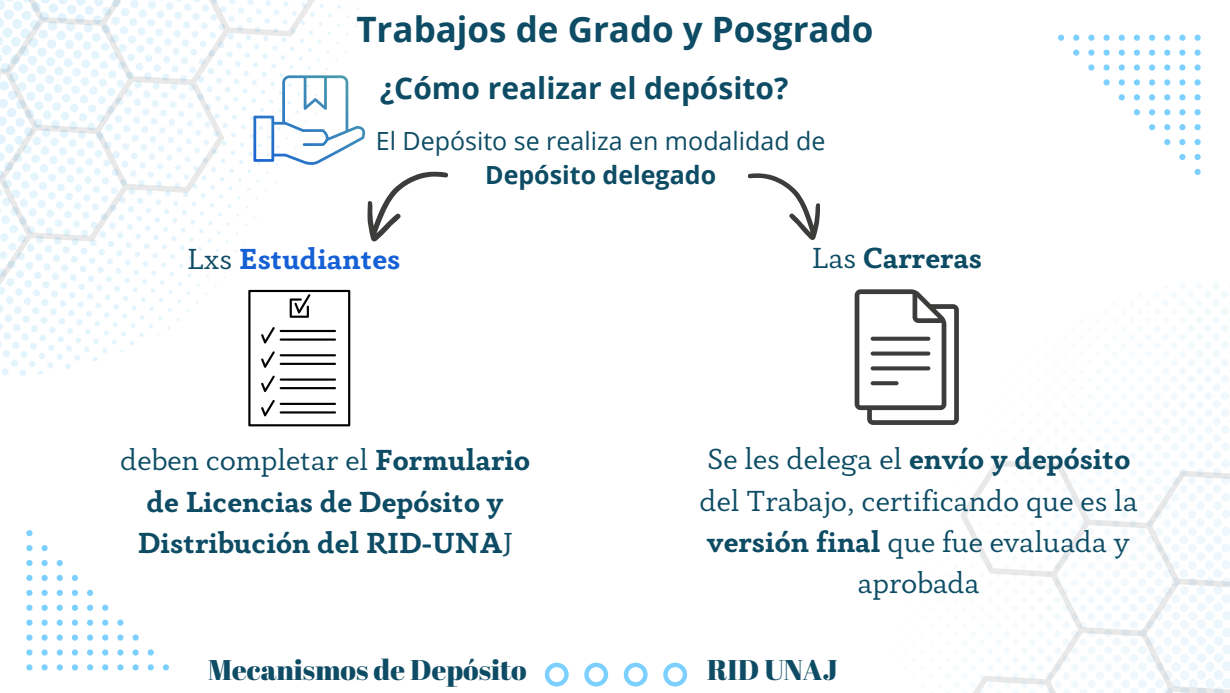
<style>
.page{position:relative;width:1230px;height:693px;background:#fff}
.page>*{position:absolute;margin:0;border:0;box-sizing:border-box;transform-origin:0 0}
.t1{font:700 35px "Open Sans";color:#0d4c64}
.t2{font:30px/41.2px "Anaphora";color:#0d4c64;text-align:center}
.t3{font:700 30px/41.2px "Anaphora";color:#0d4c64;text-align:center}
.t4{font:700 30px "Open Sans";color:#0d4c64}
.t5{font:700 30px "Anaphora";color:#1660d6}
.t6{font:28.5px "Abril Fatface";color:#0d4c64}
.t7{font:25px "Open Sans";color:#0d4c64}
.t8{font:700 25px "Open Sans";color:#0d4c64}
.s1{font-weight:400;color:#0d4c64}
.s2{font-weight:400}
.s3{font-weight:700}
</style>
<div class="page">
<svg style="left:1195px;top:169px;width:6px;height:6px"></svg>
<svg style="left:1195px;top:154px;width:6px;height:6px"></svg>
<svg style="left:1179px;top:154px;width:7px;height:6px"></svg>
<svg style="left:1195px;top:139px;width:6px;height:6px"></svg>
<svg style="left:1179px;top:139px;width:7px;height:6px"></svg>
<svg style="left:1164px;top:139px;width:6px;height:6px"></svg>
<svg style="left:1195px;top:124px;width:6px;height:6px"></svg>
<svg style="left:1179px;top:124px;width:7px;height:6px"></svg>
<svg style="left:1164px;top:124px;width:6px;height:6px"></svg>
<svg style="left:1149px;top:124px;width:6px;height:6px"></svg>
<svg style="left:1195px;top:109px;width:6px;height:6px"></svg>
<svg style="left:1179px;top:109px;width:7px;height:6px"></svg>
<svg style="left:1164px;top:109px;width:6px;height:6px"></svg>
<svg style="left:1149px;top:109px;width:6px;height:6px"></svg>
<svg style="left:1134px;top:109px;width:6px;height:6px"></svg>
<svg style="left:1195px;top:94px;width:6px;height:6px"></svg>
<svg style="left:1179px;top:94px;width:7px;height:6px"></svg>
<svg style="left:1164px;top:94px;width:6px;height:6px"></svg>
<svg style="left:1149px;top:94px;width:6px;height:6px"></svg>
<svg style="left:1134px;top:94px;width:6px;height:6px"></svg>
<svg style="left:1119px;top:94px;width:6px;height:6px"></svg>
<svg style="left:1195px;top:79px;width:6px;height:7px"></svg>
<svg style="left:1179px;top:79px;width:7px;height:7px"></svg>
<svg style="left:1164px;top:79px;width:6px;height:7px"></svg>
<svg style="left:1149px;top:79px;width:6px;height:7px"></svg>
<svg style="left:1134px;top:79px;width:6px;height:7px"></svg>
<svg style="left:1119px;top:79px;width:6px;height:7px"></svg>
<svg style="left:1104px;top:79px;width:6px;height:7px"></svg>
<svg style="left:1195px;top:64px;width:6px;height:7px"></svg>
<svg style="left:1179px;top:64px;width:7px;height:7px"></svg>
<svg style="left:1164px;top:64px;width:6px;height:7px"></svg>
<svg style="left:1149px;top:64px;width:6px;height:7px"></svg>
<svg style="left:1134px;top:64px;width:6px;height:7px"></svg>
<svg style="left:1119px;top:64px;width:6px;height:7px"></svg>
<svg style="left:1104px;top:64px;width:6px;height:7px"></svg>
<svg style="left:1088px;top:64px;width:7px;height:7px"></svg>
<svg style="left:1195px;top:50px;width:6px;height:6px"></svg>
<svg style="left:1179px;top:50px;width:7px;height:6px"></svg>
<svg style="left:1164px;top:50px;width:6px;height:6px"></svg>
<svg style="left:1149px;top:50px;width:6px;height:6px"></svg>
<svg style="left:1134px;top:50px;width:6px;height:6px"></svg>
<svg style="left:1119px;top:50px;width:6px;height:6px"></svg>
<svg style="left:1104px;top:50px;width:6px;height:6px"></svg>
<svg style="left:1088px;top:50px;width:7px;height:6px"></svg>
<svg style="left:1073px;top:50px;width:6px;height:6px"></svg>
<svg style="left:1195px;top:35px;width:6px;height:6px"></svg>
<svg style="left:1179px;top:35px;width:7px;height:6px"></svg>
<svg style="left:1164px;top:35px;width:6px;height:6px"></svg>
<svg style="left:1149px;top:35px;width:6px;height:6px"></svg>
<svg style="left:1134px;top:35px;width:6px;height:6px"></svg>
<svg style="left:1119px;top:35px;width:6px;height:6px"></svg>
<svg style="left:1104px;top:35px;width:6px;height:6px"></svg>
<svg style="left:1088px;top:35px;width:7px;height:6px"></svg>
<svg style="left:1073px;top:35px;width:6px;height:6px"></svg>
<svg style="left:1058px;top:35px;width:6px;height:6px"></svg>
<svg style="left:26px;top:530px;width:6px;height:6px"></svg>
<svg style="left:26px;top:545px;width:6px;height:6px"></svg>
<svg style="left:42px;top:545px;width:6px;height:6px"></svg>
<svg style="left:26px;top:560px;width:6px;height:6px"></svg>
<svg style="left:42px;top:560px;width:6px;height:6px"></svg>
<svg style="left:57px;top:560px;width:6px;height:6px"></svg>
<svg style="left:26px;top:575px;width:6px;height:6px"></svg>
<svg style="left:42px;top:575px;width:6px;height:6px"></svg>
<svg style="left:57px;top:575px;width:6px;height:6px"></svg>
<svg style="left:72px;top:575px;width:6px;height:6px"></svg>
<svg style="left:26px;top:590px;width:6px;height:6px"></svg>
<svg style="left:42px;top:590px;width:6px;height:6px"></svg>
<svg style="left:57px;top:590px;width:6px;height:6px"></svg>
<svg style="left:72px;top:590px;width:6px;height:6px"></svg>
<svg style="left:87px;top:590px;width:6px;height:6px"></svg>
<svg style="left:26px;top:605px;width:6px;height:6px"></svg>
<svg style="left:42px;top:605px;width:6px;height:6px"></svg>
<svg style="left:57px;top:605px;width:6px;height:6px"></svg>
<svg style="left:72px;top:605px;width:6px;height:6px"></svg>
<svg style="left:87px;top:605px;width:6px;height:6px"></svg>
<svg style="left:102px;top:605px;width:6px;height:6px"></svg>
<svg style="left:26px;top:620px;width:6px;height:6px"></svg>
<svg style="left:42px;top:620px;width:6px;height:6px"></svg>
<svg style="left:57px;top:620px;width:6px;height:6px"></svg>
<svg style="left:72px;top:620px;width:6px;height:6px"></svg>
<svg style="left:87px;top:620px;width:6px;height:6px"></svg>
<svg style="left:102px;top:620px;width:6px;height:6px"></svg>
<svg style="left:117px;top:620px;width:6px;height:6px"></svg>
<svg style="left:26px;top:635px;width:6px;height:6px"></svg>
<svg style="left:42px;top:635px;width:6px;height:6px"></svg>
<svg style="left:57px;top:635px;width:6px;height:6px"></svg>
<svg style="left:72px;top:635px;width:6px;height:6px"></svg>
<svg style="left:87px;top:635px;width:6px;height:6px"></svg>
<svg style="left:102px;top:635px;width:6px;height:6px"></svg>
<svg style="left:117px;top:635px;width:6px;height:6px"></svg>
<svg style="left:133px;top:635px;width:6px;height:6px"></svg>
<svg style="left:26px;top:649px;width:6px;height:7px"></svg>
<svg style="left:42px;top:649px;width:6px;height:7px"></svg>
<svg style="left:57px;top:649px;width:6px;height:7px"></svg>
<svg style="left:72px;top:649px;width:6px;height:7px"></svg>
<svg style="left:87px;top:649px;width:6px;height:7px"></svg>
<svg style="left:102px;top:649px;width:6px;height:7px"></svg>
<svg style="left:117px;top:649px;width:6px;height:7px"></svg>
<svg style="left:133px;top:649px;width:6px;height:7px"></svg>
<svg style="left:148px;top:649px;width:6px;height:7px"></svg>
<svg style="left:26px;top:664px;width:6px;height:6px"></svg>
<svg style="left:42px;top:664px;width:6px;height:6px"></svg>
<svg style="left:57px;top:664px;width:6px;height:6px"></svg>
<svg style="left:72px;top:664px;width:6px;height:6px"></svg>
<svg style="left:87px;top:664px;width:6px;height:6px"></svg>
<svg style="left:102px;top:664px;width:6px;height:6px"></svg>
<svg style="left:117px;top:664px;width:6px;height:6px"></svg>
<svg style="left:133px;top:664px;width:6px;height:6px"></svg>
<svg style="left:148px;top:664px;width:6px;height:6px"></svg>
<svg style="left:163px;top:664px;width:6px;height:6px"></svg>
<svg style="left:1096px;top:283px;width:133px;height:176px"></svg>
<svg style="left:961px;top:459px;width:269px;height:234px"></svg>
<svg style="left:747px;top:173px;width:73px;height:67px"></svg>
<svg style="left:545px;top:663px;width:142px;height:24px"></svg>
<svg style="left:0;top:0;width:448px;height:426px"></svg>
<svg style="left:855px;top:289px;width:104px;height:136px"></svg>
<p class="t1" style="left:356px;top:5px;width:519px">Trabajos de Grado y Posgrado</p>
<h1 class="t4" style="left:380px;top:67px;width:410px">¿Cómo realizar el depósito?</h1>
<p class="t7" style="left:376px;top:123px;width:451px">El Depósito se realiza en modalidad de</p>
<p class="t8" style="left:485px;top:157px;width:232px">Depósito delegado</p>
<p class="t5" style="left:187px;top:247px;width:215px"><span class="s1">Lxs</span> Estudiantes</p>
<p class="t3" style="left:812px;top:240px;width:172px"><span class="s2">Las</span> Carreras</p>
<p class="t3" style="left:120px;top:442px;width:411px"><span class="s2">deben completar el</span> Formulario de Licencias de Depósito y<br>Distribución del RID-UNA<span class="s2">J</span></p>
<p class="t2" style="left:700px;top:441px;width:440px">Se les delega el <span class="s3">envío y depósito </span>del Trabajo, certificando que es la <span class="s3">versión final</span> que fue evaluada y aprobada</p>
<p class="t6" style="left:208px;top:649px;width:320px">Mecanismos de Depósito</p>
<h3 class="t6" style="left:707px;top:649px;width:132px">RID UNAJ</h3>
</div>
